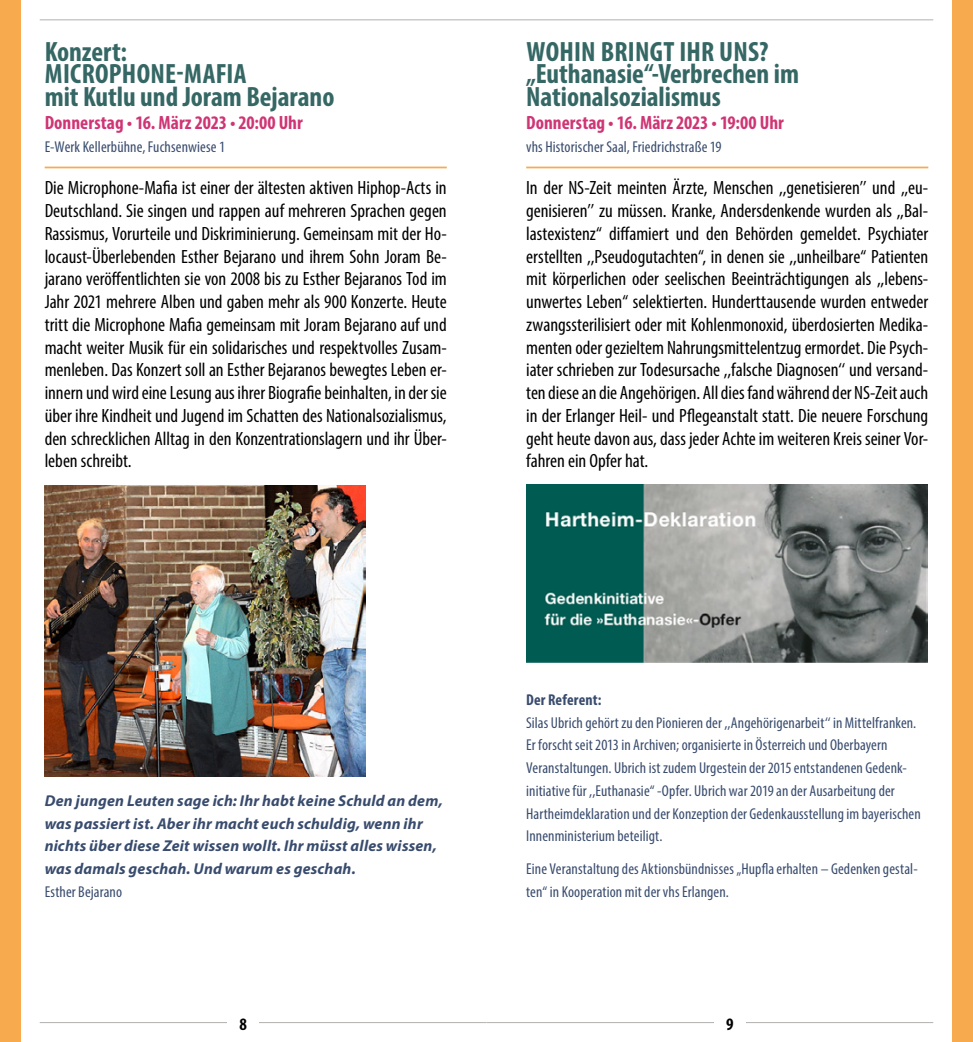
<style>
.page{position:relative;width:973px;height:1042px;background:#fff}
.page>*{position:absolute;margin:0;border:0;box-sizing:border-box;transform-origin:0 0}
.VA_Titel{font:700 condensed 28px/22.8px "Myriad Pro";color:#356764}
.Fließtext{font:condensed 19.25px/22.8px "Myriad Pro";color:#000;text-align:justify}
.Datum{font:700 condensed 19.25px "Myriad Pro";letter-spacing:.005em;color:#cf3574}
.t1{font:700 condensed 17.5px "Myriad Pro";color:#000}
.Fließtext-2{font:condensed 15.75px/22.8px "Myriad Pro";letter-spacing:.005em;color:#394c6e}
.Fließtext-3{font:italic 700 15.75px/22.8px "Myriad Pro";letter-spacing:.01em;color:#394c6e}
.Ort{font:condensed 15.75px "Myriad Pro";letter-spacing:.005em;color:#394c6e}
.Fließtext-4{font:700 condensed 15.75px "Myriad Pro";letter-spacing:.01em;color:#394c6e}
</style>
<div class="page">
<hr style="left:486px;top:1022px;width:447px;height:1px;background:#b2b1af">
<hr style="left:40px;top:1022px;width:446px;height:1px;background:#b2b1af">
<hr style="left:40px;top:19px;width:893px;height:1px;background:#b2b1af">
<div style="left:0;top:0;width:21px;height:1042px;background:#f7aa4e"></div>
<div style="left:951px;top:0;width:21px;height:1042px;background:#f7aa4e"></div>
<div style="left:227px;top:1016px;width:32px;height:13px;background:#fff"></div>
<div style="left:713px;top:1016px;width:32px;height:13px;background:#fff"></div>
<hr style="left:45px;top:167px;width:401px;height:1px;background:#f7aa4e">
<img style="left:45px;top:485px;width:321px;height:291px">
<hr style="left:526px;top:167px;width:402px;height:1px;background:#f7aa4e">
<img style="left:526px;top:484px;width:401px;height:178px">
<h2 class="VA_Titel" style="left:45px;top:39px;width:291px">Konzert:<br>MICROPHONE-MAFIA<br>mit Kutlu und Joram Bejarano</h2>
<h3 class="Datum" style="left:45px;top:110px;width:259px">Donnerstag • 16. März 2023 • 20:00 Uhr</h3>
<h4 class="Ort" style="left:45px;top:137px;width:182px">E-Werk Kellerbühne, Fuchsenwiese 1</h4>
<p class="Fließtext" style="left:45px;top:176px;width:403px">Die Microphone-Mafia ist einer der ältesten aktiven Hiphop-Acts in Deutschland. Sie singen und rappen auf mehreren Sprachen gegen Rassismus, Vorurteile und Diskriminierung. Gemeinsam mit der Ho&shy;locaust-Überlebenden Esther Bejarano und ihrem Sohn Joram Be&shy;jarano veröffentlichten sie von 2008 bis zu Esther Bejaranos Tod im Jahr 2021 mehrere Alben und gaben mehr als 900 Konzerte. Heute tritt die Microphone Mafia gemeinsam mit Joram Bejarano auf und macht weiter Musik für ein solidarisches und respektvolles Zusam&shy;menleben. Das Konzert soll an Esther Bejaranos bewegtes Leben er&shy;innern und wird eine Lesung aus ihrer Biografie beinhalten, in der sie über ihre Kindheit und Jugend im Schatten des Nationalsozialismus, den schrecklichen Alltag in den Konzentrationslagern und ihr Über&shy;leben schreibt.</p>
<h2 class="VA_Titel" style="left:526px;top:39px;width:274px">WOHIN BRINGT IHR UNS? „Euthanasie“-Verbrechen im<br>Nationalsozialismus</h2>
<h3 class="Datum" style="left:526px;top:110px;width:259px">Donnerstag • 16. März 2023 • 19:00 Uhr</h3>
<h4 class="Ort" style="left:526px;top:137px;width:197px">vhs Historischer Saal, Friedrichstraße 19</h4>
<p class="Fließtext" style="left:526px;top:176px;width:403px">In der NS-Zeit meinten Ärzte, Menschen ,,genetisieren’’ und ,,eu&shy;genisieren’’ zu müssen. Kranke, Andersdenkende wurden als ,,Bal&shy;lastexistenz“ diffamiert und den Behörden gemeldet. Psychiater erstellten ,,Pseudogutachten“, in denen sie ,,unheilbare“ Patienten mit körperlichen oder seelischen Beeinträchtigungen als ,,lebens&shy;unwertes Leben“ selektierten. Hunderttausende wurden entweder zwangssterilisiert oder mit Kohlenmonoxid, überdosierten Medika&shy;menten oder gezieltem Nahrungsmittelentzug ermordet. Die Psych&shy;iater schrieben zur Todesursache ,,falsche Diagnosen‘‘ und versand&shy;ten diese an die Angehörigen. All dies fand während der NS-Zeit auch in der Erlanger Heil- und Pflegeanstalt statt. Die neuere Forschung geht heute davon aus, dass jeder Achte im weiteren Kreis seiner Vor&shy;fahren ein Opfer hat.</p>
<p class="Fließtext-3" style="left:45px;top:788px;width:399px">Den jungen Leuten sage ich: Ihr habt keine Schuld an dem, was passiert ist. Aber ihr macht euch schuldig, wenn ihr nichts über diese Zeit wissen wollt. Ihr müsst alles wissen, was damals geschah. Und warum es geschah.</p>
<p class="Fließtext-2" style="left:45px;top:880px;width:79px">Esther Bejarano</p>
<p class="Fließtext-4" style="left:526px;top:690px;width:77px">Der Referent:</p>
<p class="Fließtext-2" style="left:526px;top:711px;width:396px">Silas Ubrich gehört zu den Pionieren der ,,Angehörigenarbeit‘‘ in Mittelfranken.<br>Er forscht seit 2013 in Archiven; organisierte in Österreich und Oberbayern Veranstaltungen. Ubrich ist zudem Urgestein der 2015 entstandenen Gedenk&shy;initiative für ,,Euthanasie“ -Opfer. Ubrich war 2019 an der Ausarbeitung der Hartheimdeklaration und der Konzeption der Gedenkausstellung im bayerischen Innenministerium beteiligt.</p>
<p class="Fließtext-2" style="left:526px;top:857px;width:393px">Eine Veranstaltung des Aktionsbündnisses „Hupfla erhalten – Gedenken gestal&shy;ten“ in Kooperation mit der vhs Erlangen.</p>
<p class="t1" style="left:239px;top:1013px;width:9px">8</p>
<p class="t1" style="left:725px;top:1013px;width:9px">9</p>
</div>
